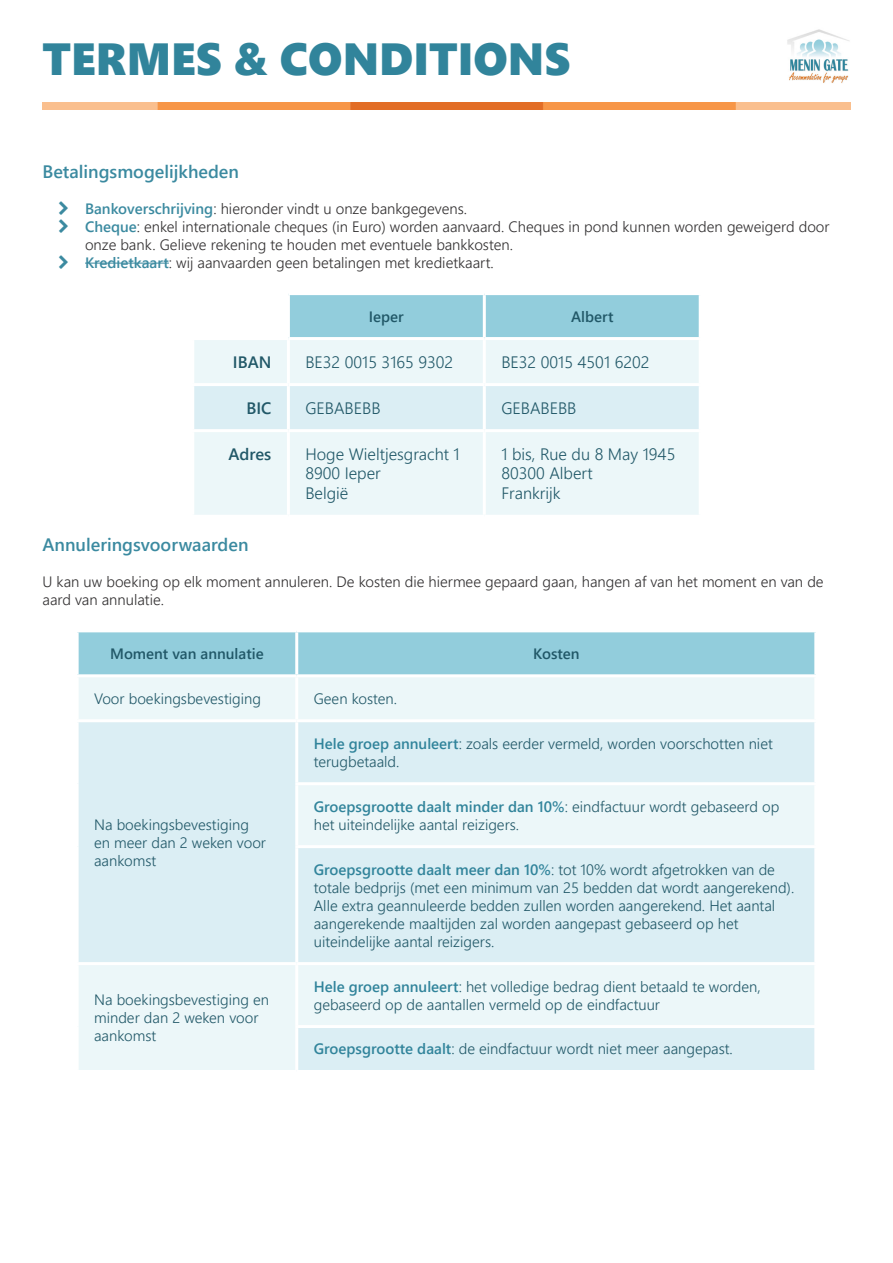
<style>
.page{position:relative;width:893px;height:1263px;background:#fff}
.page>*{position:absolute;margin:0;border:0;box-sizing:border-box;transform-origin:0 0}
.t1{font:45px "Segoe UI Black";color:#31849b}
.Paragraph_Style_1{font:600 18px "Segoe UI";color:#3b8aa0}
.t2{font:300 16.5px "Segoe UI";color:#215868}
.t3{font:600 16.5px "Segoe UI";color:#215868}
.t4{font:300 15px/18px "Segoe UI";color:#215868}
.t5{font:300 15px "Segoe UI";color:#312f30}
.t6{font:600 15px "Segoe UI";color:#31849b}
.t7{font:600 15px "Segoe UI";color:#215868}
.s1{font-weight:600;color:#3b8aa0}
.s2{font-weight:600;color:#31849b}
.s3{font-weight:300;color:#215868}
</style>
<div class="page">
<img style="left:787px;top:29px;width:62px;height:54px">
<img style="left:43px;top:103px;width:807px;height:7px">
<hr style="left:85px;top:263px;width:84px;height:1px;background:#3b8aa0">
<div style="left:290px;top:295px;width:409px;height:42px;background:#92cddc"></div>
<div style="left:194px;top:340px;width:505px;height:175px;background:#ecf7f9"></div>
<div style="left:194px;top:386px;width:505px;height:43px;background:#dbeef4"></div>
<hr style="left:483px;top:295px;width:3px;height:42px;background:#fff">
<hr style="left:287px;top:340px;width:3px;height:43px;background:#fff">
<hr style="left:483px;top:340px;width:3px;height:43px;background:#fff">
<hr style="left:191px;top:383px;width:97px;height:3px;background:#fff">
<hr style="left:288px;top:383px;width:196px;height:3px;background:#fff">
<hr style="left:287px;top:386px;width:3px;height:43px;background:#fff">
<hr style="left:484px;top:383px;width:218px;height:3px;background:#fff">
<hr style="left:483px;top:386px;width:3px;height:43px;background:#fff">
<hr style="left:191px;top:429px;width:97px;height:3px;background:#fff">
<hr style="left:288px;top:429px;width:196px;height:3px;background:#fff">
<hr style="left:287px;top:432px;width:3px;height:83px;background:#fff">
<hr style="left:484px;top:429px;width:218px;height:3px;background:#fff">
<hr style="left:483px;top:432px;width:3px;height:83px;background:#fff">
<div style="left:79px;top:632px;width:735px;height:42px;background:#92cddc"></div>
<div style="left:79px;top:677px;width:735px;height:42px;background:#ecf7f9"></div>
<svg style="left:79px;top:722px;width:735px;height:348px;background:#e0f1f5"></svg>
<hr style="left:295px;top:632px;width:3px;height:42px;background:#fff">
<hr style="left:295px;top:677px;width:3px;height:42px;background:#fff">
<hr style="left:295px;top:722px;width:3px;height:60px;background:#fff">
<hr style="left:295px;top:782px;width:522px;height:3px;background:#fff">
<hr style="left:295px;top:785px;width:3px;height:60px;background:#fff">
<hr style="left:295px;top:845px;width:522px;height:3px;background:#fff">
<hr style="left:295px;top:848px;width:3px;height:114px;background:#fff">
<hr style="left:76px;top:962px;width:221px;height:3px;background:#fff">
<hr style="left:297px;top:962px;width:520px;height:3px;background:#fff">
<hr style="left:295px;top:965px;width:3px;height:60px;background:#fff">
<hr style="left:295px;top:1025px;width:522px;height:3px;background:#fff">
<hr style="left:295px;top:1028px;width:3px;height:42px;background:#fff">
<p class="t1" style="left:43px;top:27px;width:529px">TERMES &amp; CONDITIONS</p>
<p class="Paragraph_Style_1" style="left:43px;top:155px;width:198px">Betalingsmogelijkheden</p>
<p class="t5" style="left:85px;top:195px;width:384px"><span class="s1">Bankoverschrijving</span>: hieronder vindt u onze bankgegevens.</p>
<p class="t5" style="left:85px;top:213px;width:746px"><span class="s1">Cheque</span>: enkel internationale cheques (in Euro) worden aanvaard. Cheques in pond kunnen worden geweigerd door</p>
<p class="t5" style="left:85px;top:231px;width:429px">onze bank. Gelieve rekening te houden met eventuele bankkosten.</p>
<p class="t5" style="left:85px;top:249px;width:410px"><span class="s1">Kredietkaart</span>: wij aanvaarden geen betalingen met kredietkaart.</p>
<p class="t7" style="left:369px;top:302px;width:36px">Ieper</p>
<p class="t7" style="left:571px;top:302px;width:44px">Albert</p>
<p class="t3" style="left:233px;top:346px;width:40px">IBAN</p>
<p class="t2" style="left:305px;top:346px;width:149px">BE32 0015 3165 9302</p>
<p class="t2" style="left:501px;top:346px;width:150px">BE32 0015 4501 6202</p>
<p class="t3" style="left:246px;top:392px;width:27px">BIC</p>
<p class="t2" style="left:305px;top:392px;width:77px">GEBABEBB</p>
<p class="t2" style="left:501px;top:392px;width:77px">GEBABEBB</p>
<p class="t3" style="left:229px;top:438px;width:44px">Adres</p>
<p class="t2" style="left:305px;top:438px;width:156px">Hoge Wieltjesgracht 1</p>
<p class="t2" style="left:305px;top:458px;width:77px">8900 Ieper</p>
<p class="t2" style="left:305px;top:478px;width:45px">België</p>
<p class="t2" style="left:501px;top:438px;width:176px">1 bis, Rue du 8 May 1945</p>
<p class="t2" style="left:501px;top:458px;width:93px">80300 Albert</p>
<p class="t2" style="left:501px;top:478px;width:61px">Frankrijk</p>
<p class="Paragraph_Style_1" style="left:43px;top:528px;width:207px">Annuleringsvoorwaarden</p>
<p class="t5" style="left:43px;top:568px;width:783px">U kan uw boeking op elk moment annuleren. De kosten die hiermee gepaard gaan, hangen af van het moment en van de</p>
<p class="t5" style="left:43px;top:586px;width:123px">aard van annulatie.</p>
<p class="t7" style="left:110px;top:639px;width:155px">Moment van annulatie</p>
<p class="t7" style="left:533px;top:639px;width:48px">Kosten</p>
<p class="t4" style="left:94px;top:688px;width:168px">Voor boekingsbevestiging</p>
<p class="t4" style="left:314px;top:688px;width:85px">Geen kosten.</p>
<p class="t4" style="left:94px;top:814px;width:156px">Na boekingsbevestiging</p>
<p class="t4" style="left:94px;top:832px;width:173px">en meer dan 2 weken voor</p>
<p class="t4" style="left:94px;top:850px;width:64px">aankomst</p>
<p class="t4" style="left:94px;top:989px;width:176px">Na boekingsbevestiging en</p>
<p class="t4" style="left:94px;top:1007px;width:166px">minder dan 2 weken voor</p>
<p class="t4" style="left:94px;top:1025px;width:64px">aankomst</p>
<p class="t4" style="left:314px;top:733px;width:461px"><span class="s2">Hele groep annuleert</span>: zoals eerder vermeld, worden voorschotten niet</p>
<p class="t4" style="left:314px;top:751px;width:87px">terugbetaald.</p>
<p class="t6" style="left:314px;top:792px;width:467px">Groepsgrootte daalt minder dan 10%<span class="s3">: eindfactuur wordt gebaseerd op</span></p>
<p class="t4" style="left:314px;top:814px;width:207px">het uiteindelijke aantal reizigers.</p>
<p class="t6" style="left:314px;top:855px;width:463px">Groepsgrootte daalt meer dan 10%<span class="s3">: tot 10% wordt afgetrokken van de</span></p>
<p class="t4" style="left:314px;top:877px;width:482px">totale bedprijs (met een minimum van 25 bedden dat wordt aangerekend).</p>
<p class="t4" style="left:314px;top:895px;width:463px">Alle extra geannuleerde bedden zullen worden aangerekend. Het aantal</p>
<p class="t4" style="left:314px;top:913px;width:426px">aangerekende maaltijden zal worden aangepast gebaseerd op het</p>
<p class="t4" style="left:314px;top:931px;width:182px">uiteindelijke aantal reizigers.</p>
<p class="t4" style="left:314px;top:976px;width:448px"><span class="s2">Hele groep annuleert</span>: het volledige bedrag dient betaald te worden, gebaseerd op de aantallen vermeld op de eindfactuur</p>
<p class="t4" style="left:314px;top:1039px;width:421px"><span class="s2">Groepsgrootte daalt</span>: de eindfactuur wordt niet meer aangepast.</p>
</div>
